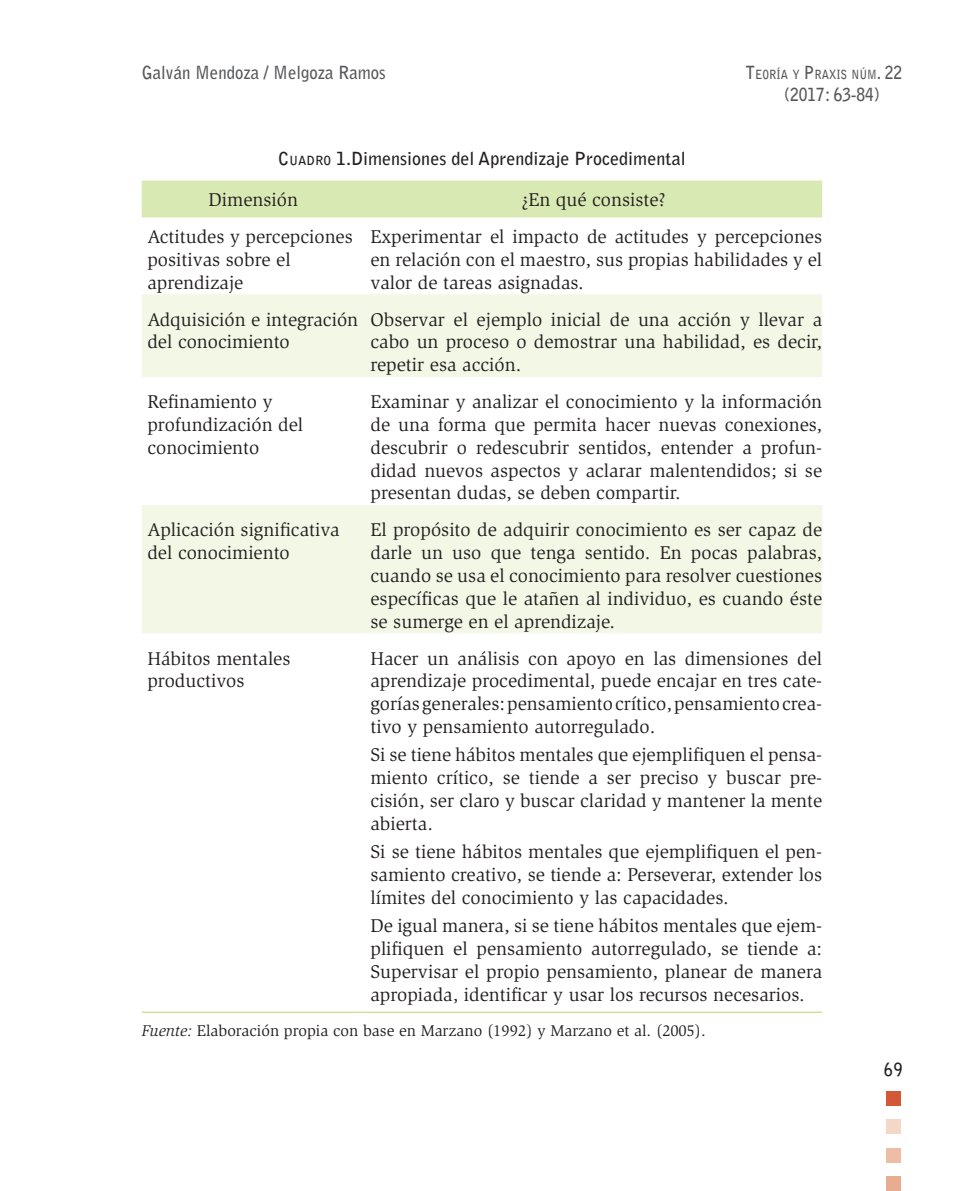
<style>
.page{position:relative;width:964px;height:1191px;background:#fff}
.page>*{position:absolute;margin:0;border:0;box-sizing:border-box;transform-origin:0 0}
.t1{font:19px/22.8px "Slimbach";color:#231f20;text-align:justify}
.t2{font:700 18px "Bell Gothic Std";color:#231f20}
.t3{font:700 18px "Bell Gothic Std";color:#57585a;scale:.93 1}
.t4{font:700 18px "Bell Gothic Std";color:#57585a;scale:.87 1}
.t5{font:700 18px "Bell Gothic Std";color:#231f20;scale:.87 1}
.t6{font:16px "Slimbach";color:#231f20}
.t7{font:700 12.6px "Bell Gothic Std";color:#57585a;scale:.87 1}
.s1{font-style:inherit}
.s2{font-size:12.6px}
.s3{font-size:18px}
.s4{font-style:italic}
</style>
<div class="page">
<div style="left:886px;top:1091px;width:15px;height:14px;background:#d25837"></div>
<div style="left:886px;top:1176px;width:15px;height:15px;background:#e8ac91"></div>
<div style="left:886px;top:1119px;width:15px;height:15px;background:#f4d7c7"></div>
<div style="left:886px;top:1148px;width:15px;height:14px;background:#eebda6"></div>
<div style="left:142px;top:180px;width:680px;height:37px;background:#d9e9b3"></div>
<svg style="left:142px;top:294px;width:680px;height:339px;fill:#f2f7e6"></svg>
<hr style="left:142px;top:1011px;width:223px;height:1px;background:#b8d76b">
<hr style="left:365px;top:1011px;width:457px;height:1px;background:#b8d76b">
<p class="t3" style="left:142px;top:61px;width:264px">Galván Mendoza / Melgoza Ramos</p>
<p class="t2" style="left:278px;top:148px;width:409px"><span class="s1">C</span><span class="s2">UADRO</span> 1.Dimensiones del Aprendizaje Procedimental</p>
<p class="t7" style="left:745px;top:67px;width:182px"><span class="s3">T</span>EORÍA Y <span class="s3">P</span>RAXIS NÚM<span class="s3">. 22</span></p>
<p class="t4" style="left:784px;top:84px;width:112px">(2017: 63-84)</p>
<p class="t1" style="left:209px;top:188px;width:91px">Dimensión</p>
<p class="t1" style="left:521px;top:188px;width:146px">¿En qué consiste?</p>
<p class="t1" style="left:147px;top:225px;width:207px;text-align:left">Actitudes y percepciones positivas sobre el aprendizaje</p>
<p class="t1" style="left:370px;top:225px;width:453px">Experimentar el impacto de actitudes y percepciones en relación con el maestro, sus propias habilidades y el valor de tareas asignadas.</p>
<p class="t1" style="left:147px;top:308px;width:212px">Adquisición e integración del conocimiento</p>
<p class="t1" style="left:370px;top:308px;width:453px">Observar el ejemplo inicial de una acción y llevar a cabo un proceso o demostrar una habilidad, es decir, repetir esa acción.</p>
<p class="t1" style="left:147px;top:390px;width:157px;text-align:left">Refinamiento y profundización del conocimiento</p>
<p class="t1" style="left:370px;top:390px;width:453px">Examinar y analizar el conocimiento y la información de una forma que permita hacer nuevas conexiones, descubrir o redescubrir sentidos, entender a profun&shy;didad nuevos aspectos y aclarar malentendidos; si se presentan dudas, se deben compartir.</p>
<p class="t1" style="left:147px;top:519px;width:194px">Aplicación significativa del conocimiento</p>
<p class="t1" style="left:370px;top:519px;width:453px">El propósito de adquirir conocimiento es ser capaz de darle un uso que tenga sentido. En pocas palabras, cuando se usa el conocimiento para resolver cuestiones específicas que le atañen al individuo, es cuando éste se sumerge en el aprendizaje.</p>
<p class="t1" style="left:147px;top:647px;width:145px">Hábitos mentales productivos</p>
<p class="t1" style="left:370px;top:647px;width:453px">Hacer un análisis con apoyo en las dimensiones del aprendizaje procedimental, puede encajar en tres cate&shy;gorías generales: pensamiento crítico, pensamiento crea&shy;tivo y pensamiento autorregulado.</p>
<p class="t1" style="left:370px;top:744px;width:453px">Si se tiene hábitos mentales que ejemplifiquen el pensa&shy;miento crítico, se tiende a ser preciso y buscar pre&shy;cisión, ser claro y buscar claridad y mantener la mente abierta.</p>
<p class="t1" style="left:370px;top:840px;width:453px">Si se tiene hábitos mentales que ejemplifiquen el pen&shy;samiento creativo, se tiende a: Perseverar, extender los límites del conocimiento y las capacidades.</p>
<p class="t1" style="left:370px;top:914px;width:453px">De igual manera, si se tiene hábitos mentales que ejem&shy;plifiquen el pensamiento autorregulado, se tiende a:<br>Supervisar el propio pensamiento, planear de manera apropiada, identificar y usar los recursos necesarios.</p>
<p class="t6" style="left:142px;top:1021px;width:565px"><span class="s4">Fuente:</span> Elaboración propia con base en Marzano (1992) y Marzano et al. (2005).</p>
<p class="t5" style="left:884px;top:1058px;width:23px">69</p>
</div>
